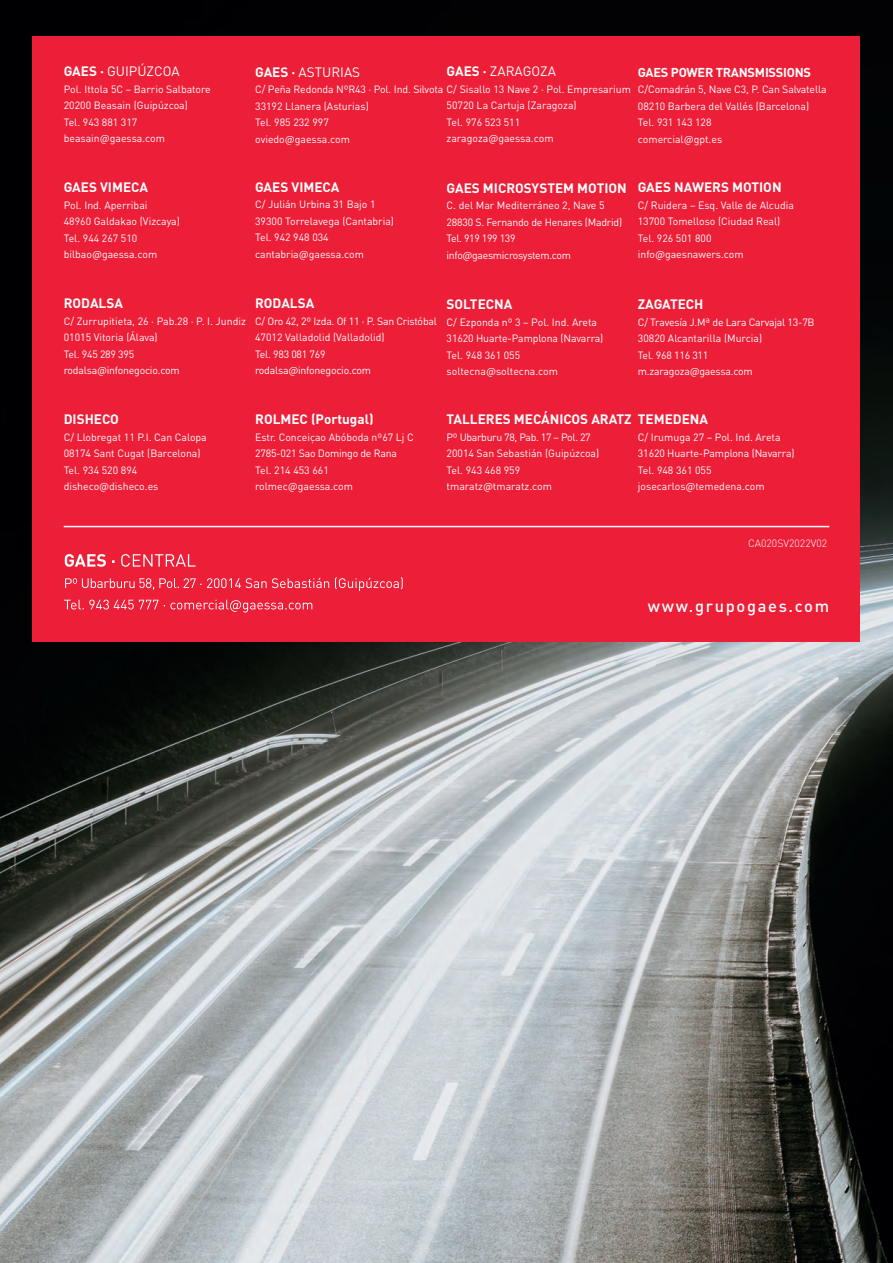
<style>
.page{position:relative;width:893px;height:1263px;background:#fff}
.page>*{position:absolute;margin:0;border:0;box-sizing:border-box;transform-origin:0 0}
.t1{font:500 16.5px "DIN Pro";letter-spacing:.1em;color:#fff}
.t2{font:700 13.5px "DIN Pro";color:#fff}
.t3{font:13.5px "DIN Pro";color:#fff}
.t4{font:700 12.75px "DIN Pro";letter-spacing:-.02em;color:#fff}
.t5{font:10.5px "DIN Pro";color:#fff}
.t6{font:10.5px "DIN Pro";letter-spacing:-.02em;color:#fff}
.t7{font:10.5px "DIN Pro";letter-spacing:-.03em;color:#fff}
.t8{font:300 10.5px "DIN Pro";color:#fff}
.s1{font-weight:700}
</style>
<div class="page">
<img style="left:0;top:0;width:893px;height:1263px">
<div style="left:33px;top:36px;width:827px;height:605px;background:#ed1e37"></div>
<svg style="left:64px;top:600px;width:248px;height:12px"></svg>
<svg style="left:65px;top:577px;width:338px;height:14px"></svg>
<svg style="left:65px;top:554px;width:131px;height:13px"></svg>
<hr style="left:64px;top:526px;width:765px;height:1px;background:#fff">
<p class="t3" style="left:64px;top:62px;width:117px"><span class="s1">GAES ·</span> GUIPÚZCOA</p>
<p class="t5" style="left:64px;top:82px;width:149px">Pol. Ittola 5C – Barrio Salbatore</p>
<p class="t5" style="left:64px;top:98px;width:126px">20200 Beasain (Guipúzcoa)</p>
<p class="t5" style="left:64px;top:115px;width:75px">Tel. 943 881 317</p>
<p class="t5" style="left:64px;top:131px;width:103px">beasain@gaessa.com</p>
<p class="t2" style="left:64px;top:178px;width:86px">GAES VIMECA</p>
<p class="t5" style="left:64px;top:198px;width:85px">Pol. Ind. Aperribai</p>
<p class="t5" style="left:64px;top:214px;width:118px">48960 Galdakao (Vizcaya)</p>
<p class="t5" style="left:64px;top:231px;width:75px">Tel. 944 267 510</p>
<p class="t5" style="left:64px;top:247px;width:95px">bilbao@gaessa.com</p>
<p class="t3" style="left:447px;top:62px;width:111px"><span class="s1">GAES ·</span> ZARAGOZA</p>
<p class="t5" style="left:447px;top:98px;width:132px">50720 La Cartuja (Zaragoza)</p>
<p class="t5" style="left:447px;top:115px;width:75px">Tel. 976 523 511</p>
<p class="t5" style="left:447px;top:131px;width:108px">zaragoza@gaessa.com</p>
<p class="t3" style="left:255px;top:63px;width:106px"><span class="s1">GAES ·</span> ASTURIAS</p>
<p class="t5" style="left:255px;top:82px;width:377px">C/ Peña Redonda NºR43 · Pol. Ind. Silvota C/ Sisallo 13 Nave 2 · Pol. Empresarium</p>
<p class="t5" style="left:255px;top:99px;width:115px">33192 Llanera (Asturias)</p>
<p class="t5" style="left:255px;top:115px;width:75px">Tel. 985 232 997</p>
<p class="t5" style="left:255px;top:132px;width:96px">oviedo@gaessa.com</p>
<p class="t4" style="left:638px;top:63px;width:175px">GAES POWER TRANSMISSIONS</p>
<p class="t5" style="left:638px;top:82px;width:190px">C/Comadrán 5, Nave C3, P. Can Salvatella</p>
<p class="t5" style="left:638px;top:99px;width:173px">08210 Barbera del Vallés (Barcelona)</p>
<p class="t5" style="left:638px;top:115px;width:75px">Tel. 931 143 128</p>
<p class="t5" style="left:638px;top:132px;width:86px">comercial@gpt.es</p>
<p class="t2" style="left:255px;top:178px;width:86px">GAES VIMECA</p>
<p class="t5" style="left:255px;top:197px;width:122px">C/ Julián Urbina 31 Bajo 1</p>
<p class="t5" style="left:255px;top:214px;width:140px">39300 Torrelavega (Cantabria)</p>
<p class="t5" style="left:255px;top:230px;width:75px">Tel. 942 948 034</p>
<p class="t5" style="left:255px;top:247px;width:110px">cantabria@gaessa.com</p>
<p class="t2" style="left:447px;top:179px;width:182px">GAES MICROSYSTEM MOTION</p>
<p class="t5" style="left:447px;top:198px;width:159px">C. del Mar Mediterráneo 2, Nave 5</p>
<p class="t6" style="left:447px;top:215px;width:177px">28830 S. Fernando de Henares (Madrid)</p>
<p class="t7" style="left:447px;top:231px;width:70px">Tel. 919 199 139</p>
<p class="t7" style="left:447px;top:248px;width:126px">info@gaesmicrosystem.com</p>
<p class="t2" style="left:638px;top:178px;width:145px">GAES NAWERS MOTION</p>
<p class="t5" style="left:638px;top:198px;width:158px">C/ Ruidera – Esq. Valle de Alcudia</p>
<p class="t5" style="left:638px;top:214px;width:144px">13700 Tomelloso (Ciudad Real)</p>
<p class="t5" style="left:638px;top:231px;width:75px">Tel. 926 501 800</p>
<p class="t5" style="left:638px;top:247px;width:107px">info@gaesnawers.com</p>
<p class="t2" style="left:64px;top:294px;width:61px">RODALSA</p>
<p class="t5" style="left:64px;top:314px;width:184px">C/ Zurrupitieta, 26 · Pab.28 · P. I. Jundiz</p>
<p class="t5" style="left:64px;top:330px;width:96px">01015 Vitoria (Álava)</p>
<p class="t6" style="left:64px;top:347px;width:72px">Tel. 945 289 395</p>
<p class="t6" style="left:64px;top:363px;width:118px">rodalsa@infonegocio.com</p>
<p class="t2" style="left:255px;top:294px;width:61px">RODALSA</p>
<p class="t6" style="left:255px;top:314px;width:183px">C/ Oro 42, 2º Izda. Of 11 · P. San Cristóbal</p>
<p class="t5" style="left:255px;top:330px;width:131px">47012 Valladolid (Valladolid)</p>
<p class="t6" style="left:255px;top:347px;width:72px">Tel. 983 081 769</p>
<p class="t6" style="left:255px;top:363px;width:118px">rodalsa@infonegocio.com</p>
<p class="t2" style="left:447px;top:295px;width:67px">SOLTECNA</p>
<p class="t5" style="left:447px;top:315px;width:152px">C/ Ezponda nº 3 – Pol. Ind. Areta</p>
<p class="t5" style="left:447px;top:331px;width:158px">31620 Huarte-Pamplona (Navarra)</p>
<p class="t5" style="left:447px;top:348px;width:75px">Tel. 948 361 055</p>
<p class="t5" style="left:447px;top:364px;width:113px">soltecna@soltecna.com</p>
<p class="t2" style="left:638px;top:295px;width:67px">ZAGATECH</p>
<p class="t6" style="left:638px;top:315px;width:178px">C/ Travesía J.Mª de Lara Carvajal 13-7B</p>
<p class="t5" style="left:638px;top:331px;width:126px">30820 Alcantarilla (Murcia)</p>
<p class="t6" style="left:638px;top:348px;width:72px">Tel. 968 116 311</p>
<p class="t6" style="left:638px;top:364px;width:116px">m.zaragoza@gaessa.com</p>
<p class="t2" style="left:64px;top:410px;width:57px">DISHECO</p>
<p class="t5" style="left:64px;top:430px;width:145px">C/ Llobregat 11 P.I. Can Calopa</p>
<p class="t5" style="left:64px;top:446px;width:138px">08174 Sant Cugat (Barcelona)</p>
<p class="t5" style="left:64px;top:463px;width:75px">Tel. 934 520 894</p>
<p class="t5" style="left:64px;top:479px;width:96px">disheco@disheco.es</p>
<p class="t2" style="left:255px;top:410px;width:120px">ROLMEC (Portugal)</p>
<p class="t5" style="left:255px;top:430px;width:160px">Estr. Conceiçao Abóboda nº67 Lj C</p>
<p class="t6" style="left:255px;top:446px;width:143px">2785-021 Sao Domingo de Rana</p>
<p class="t5" style="left:255px;top:463px;width:75px">Tel. 214 453 661</p>
<p class="t5" style="left:255px;top:479px;width:99px">rolmec@gaessa.com</p>
<p class="t2" style="left:447px;top:410px;width:187px">TALLERES MECÁNICOS ARATZ</p>
<p class="t7" style="left:447px;top:430px;width:146px">Pº Ubarburu 78, Pab. 17 – Pol. 27</p>
<p class="t5" style="left:447px;top:446px;width:154px">20014 San Sebastián (Guipúzcoa)</p>
<p class="t5" style="left:447px;top:463px;width:75px">Tel. 943 468 959</p>
<p class="t5" style="left:447px;top:479px;width:107px">tmaratz@tmaratz.com</p>
<p class="t2" style="left:638px;top:410px;width:72px">TEMEDENA</p>
<p class="t5" style="left:638px;top:430px;width:144px">C/ Irumuga 27 – Pol. Ind. Areta</p>
<p class="t5" style="left:638px;top:446px;width:158px">31620 Huarte-Pamplona (Navarra)</p>
<p class="t5" style="left:638px;top:463px;width:75px">Tel. 948 361 055</p>
<p class="t5" style="left:638px;top:479px;width:128px">josecarlos@temedena.com</p>
<p class="t8" style="left:748px;top:536px;width:81px">CA020SV2022V02</p>
<p class="t1" style="left:648px;top:595px;width:183px">www.grupogaes.com</p>
</div>
